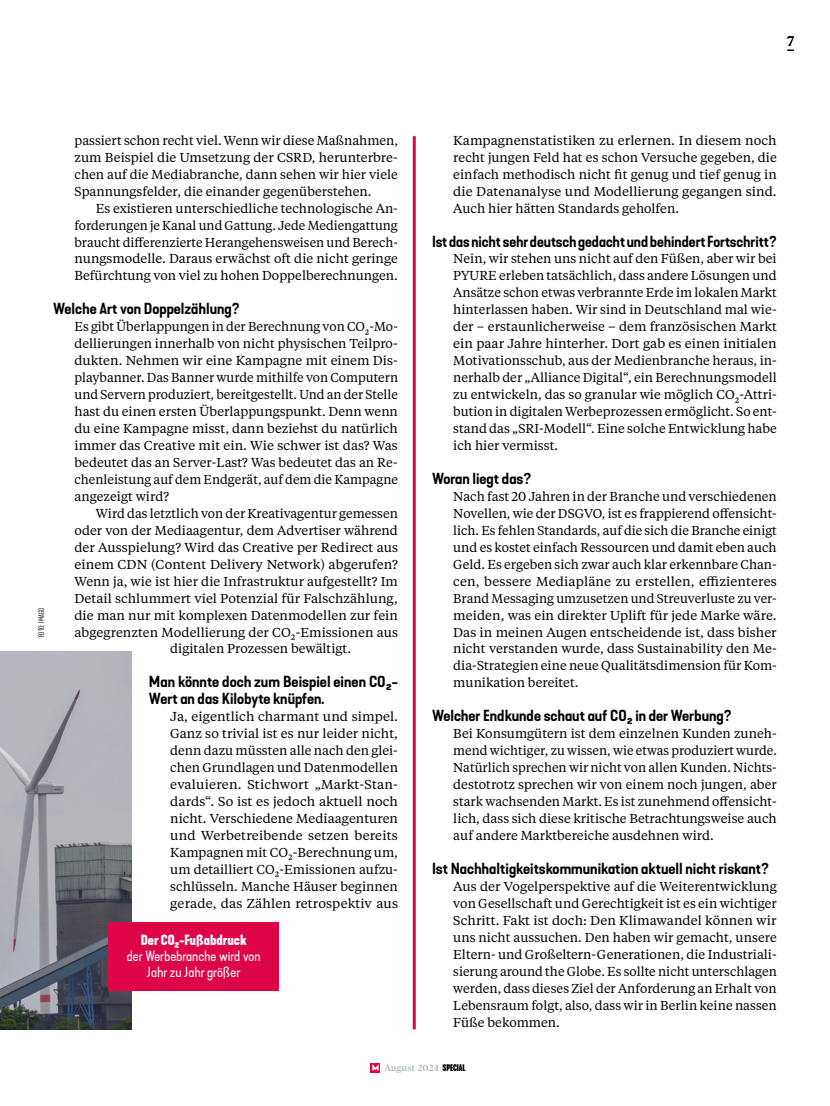
<style>
.page{position:relative;width:830px;height:1106px;background:#fff}
.page>*{position:absolute;margin:0;border:0;box-sizing:border-box;transform-origin:0 0}
.t1{font:600 expanded 15px/17px "Kapra Neue";color:#000}
.t2{font:expanded 13.8px/15.8px "Kapra Neue";color:#fff;text-align:center}
.t3{font:700 13.8px "Kapra Neue";color:#fff}
.t4{font:300 13.5px "Tiempos Headline";color:#000}
.t5{font:12.9px/17px "Tiempos Text";color:#000;text-align:justify}
.t6{font:11.4px "Tiempos Text";color:#000}
.t7{font:9px "Tiempos Headline";letter-spacing:.05em;color:#99abb1}
.t8{font:300 7.5px "Kapra Neue";letter-spacing:.015em;color:#000}
.s1{font-family:"Kapra Neue";font-weight:700;font-stretch:condensed;color:#000}
</style>
<div class="page">
<svg style="left:371px;top:1063px;width:9px;height:9px"></svg>
<svg style="left:372px;top:1064px;width:6px;height:6px"></svg>
<img style="left:0;top:651px;width:132px;height:378px">
<div style="left:108px;top:922px;width:171px;height:69px;background:#dd0448"></div>
<hr style="left:412px;top:136px;width:3px;height:893px;background:#dd0448">
<p class="t4" style="left:787px;top:32px;width:8px">7</p>
<p class="t8" style="left:37px;top:637px;width:31px;rotate:-90deg">FOTO: IMAGO</p>
<p class="t5" style="left:74px;top:131px;width:325px">passiert schon recht viel. Wenn wir diese Maßnahmen, zum Beispiel die Umsetzung der CSRD, herunterbre&shy;chen auf die Mediabranche, dann sehen wir hier viele Spannungsfelder, die einander gegenüberstehen.</p>
<p class="t5" style="left:74px;top:199px;width:325px;text-indent:21px">Es existieren unterschiedliche technologische An&shy;forderungen je Kanal und Gattung. Jede Mediengattung braucht differenzierte Herangehensweisen und Berech&shy;nungsmodelle. Daraus erwächst oft die nicht geringe Befürchtung von viel zu hohen Doppelberechnungen.</p>
<p class="t1" style="left:53px;top:301px;width:188px">Welche Art von Doppelzählung?</p>
<p class="t5" style="left:74px;top:318px;width:325px">Es gibt Überlappungen in der Berechnung von CO -Mo-</p>
<p class="t6" style="left:365px;top:326px;width:6px">²</p>
<p class="t5" style="left:74px;top:334px;width:325px">dellierungen innerhalb von nicht physischen Teilpro&shy;dukten. Nehmen wir eine Kampagne mit einem Dis&shy;playbanner. Das Banner wurde mithilfe von Computern und Servern produziert, bereitgestellt. Und an der Stelle hast du einen ersten Überlappungspunkt. Denn wenn du eine Kampagne misst, dann beziehst du natürlich immer das Creative mit ein. Wie schwer ist das? Was bedeutet das an Server-Last? Was bedeutet das an Re&shy;chenleistung auf dem Endgerät, auf dem die Kampagne angezeigt wird?</p>
<p class="t5" style="left:74px;top:504px;width:325px;text-indent:21px">Wird das letztlich von der Kreativagentur gemessen oder von der Mediaagentur, dem Advertiser während der Ausspielung? Wird das Creative per Redirect aus einem CDN (Content Delivery Network) abgerufen?<br>Wenn ja, wie ist hier die Infrastruktur aufgestellt? Im Detail schlummert viel Potenzial für Falschzählung, die man nur mit komplexen Datenmodellen zur fein abgegrenzten Modellierung der CO -Emissionen aus</p>
<p class="t6" style="left:291px;top:631px;width:6px">²</p>
<p class="t5" style="left:170px;top:640px;width:182px">digitalen Prozessen bewältigt.</p>
<p class="t1" style="left:149px;top:673px;width:250px">Man könnte doch zum Beispiel einen CO₂-<br>Wert an das Kilobyte knüpfen.</p>
<p class="t5" style="left:170px;top:707px;width:229px">Ja, eigentlich charmant und simpel.<br>Ganz so trivial ist es nur leider nicht, denn dazu müssten alle nach den glei&shy;chen Grundlagen und Datenmodellen evaluieren. Stichwort „Markt-Stan&shy;dards“. So ist es jedoch aktuell noch nicht. Verschiedene Mediaagenturen und Werbetreibende setzen bereits Kampagnen mit CO -Berechnung um,</p>
<p class="t6" style="left:288px;top:851px;width:6px">²</p>
<p class="t5" style="left:170px;top:860px;width:229px">um detailliert CO -Emissionen aufzu-</p>
<p class="t6" style="left:275px;top:868px;width:6px">²</p>
<p class="t5" style="left:170px;top:877px;width:229px">schlüsseln. Manche Häuser beginnen gerade, das Zählen retrospektiv aus</p>
<p class="t3" style="left:141px;top:931px;width:107px">Der CO₂-Fußabdruck</p>
<p class="t2" style="left:127px;top:948px;width:135px">der Werbebranche wird von<br>Jahr zu Jahr größer</p>
<p class="t5" style="left:453px;top:131px;width:325px">Kampagnenstatistiken zu erlernen. In diesem noch recht jungen Feld hat es schon Versuche gegeben, die einfach methodisch nicht fit genug und tief genug in die Datenanalyse und Modellierung gegangen sind.<br>Auch hier hätten Standards geholfen.</p>
<p class="t1" style="left:432px;top:233px;width:346px">Ist das nicht sehr deutsch gedacht und behindert Fortschritt?</p>
<p class="t5" style="left:453px;top:250px;width:325px">Nein, wir stehen uns nicht auf den Füßen, aber wir bei PYURE erleben tatsächlich, dass andere Lösungen und Ansätze schon etwas verbrannte Erde im lokalen Markt hinterlassen haben. Wir sind in Deutschland mal wie&shy;der – erstaunlicherweise – dem französischen Markt ein paar Jahre hinterher. Dort gab es einen initialen Motivationsschub, aus der Medienbranche heraus, in&shy;nerhalb der „Alliance Digital“, ein Berechnungsmodell zu entwickeln, das so granular wie möglich CO -Attri-</p>
<p class="t6" style="left:734px;top:394px;width:6px">²</p>
<p class="t5" style="left:453px;top:402px;width:325px">bution in digitalen Werbeprozessen ermöglicht. So ent&shy;stand das „SRI-Modell“. Eine solche Entwicklung habe ich hier vermisst.</p>
<p class="t1" style="left:432px;top:470px;width:101px">Woran liegt das?</p>
<p class="t5" style="left:453px;top:487px;width:325px">Nach fast 20 Jahren in der Branche und verschiedenen Novellen, wie der DSGVO, ist es frappierend offensicht&shy;lich. Es fehlen Standards, auf die sich die Branche einigt und es kostet einfach Ressourcen und damit eben auch Geld. Es ergeben sich zwar auch klar erkennbare Chan&shy;cen, bessere Mediapläne zu erstellen, effizienteres Brand Messaging umzusetzen und Streuverluste zu ver&shy;meiden, was ein direkter Uplift für jede Marke wäre.<br>Das in meinen Augen entscheidende ist, dass bisher nicht verstanden wurde, dass Sustainability den Me&shy;dia-Strategien eine neue Qualitätsdimension für Kom&shy;munikation bereitet.</p>
<p class="t1" style="left:432px;top:707px;width:301px">Welcher Endkunde schaut auf CO₂ in der Werbung?</p>
<p class="t5" style="left:453px;top:724px;width:325px">Bei Konsumgütern ist dem einzelnen Kunden zuneh&shy;mend wichtiger, zu wissen, wie etwas produziert wurde.<br>Natürlich sprechen wir nicht von allen Kunden. Nichts&shy;destotrotz sprechen wir von einem noch jungen, aber stark wachsenden Markt. Es ist zunehmend offensicht&shy;lich, dass sich diese kritische Betrachtungsweise auch auf andere Marktbereiche ausdehnen wird.</p>
<p class="t1" style="left:432px;top:860px;width:338px">Ist Nachhaltigkeitskommunikation aktuell nicht riskant?</p>
<p class="t5" style="left:453px;top:877px;width:325px">Aus der Vogelperspektive auf die Weiterentwicklung von Gesellschaft und Gerechtigkeit ist es ein wichtiger Schritt. Fakt ist doch: Den Klimawandel können wir uns nicht aussuchen. Den haben wir gemacht, unsere Eltern- und Großeltern-Generationen, die Industriali&shy;sierung around the Globe. Es sollte nicht unterschlagen werden, dass dieses Ziel der Anforderung an Erhalt von Lebensraum folgt, also, dass wir in Berlin keine nassen Füße bekommen.</p>
<p class="t7" style="left:384px;top:1061px;width:82px">August 2024 | <span class="s1">SPECIAL</span></p>
</div>
